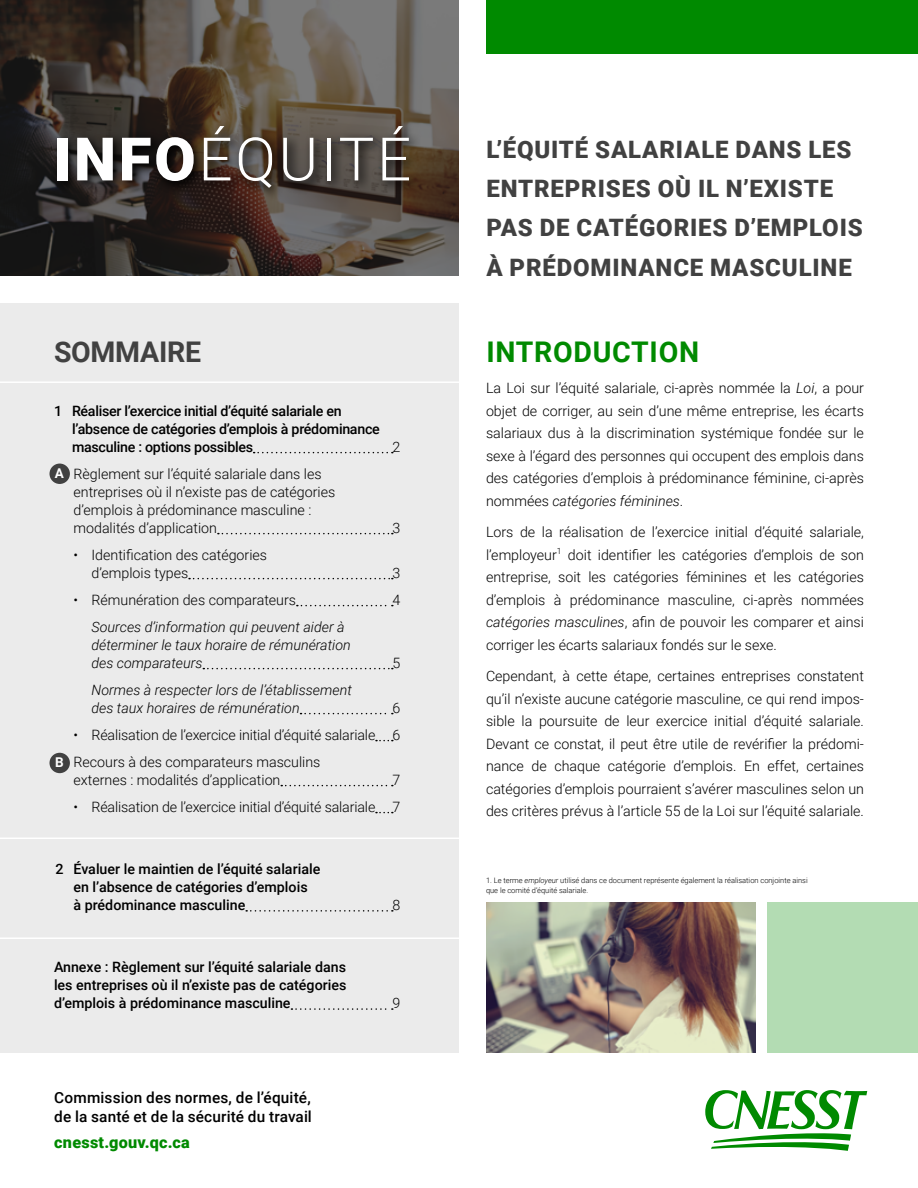
<style>
.page{position:relative;width:918px;height:1188px;background:#fff}
.page>*{position:absolute;margin:0;border:0;box-sizing:border-box;transform-origin:0 0}
._1-Sous-titre_1{font:300 60px "Roboto";letter-spacing:.045em;color:#fff}
._1-Sous-titre_1-2{font:700 28.5px "Roboto";letter-spacing:.025em;color:#008a00}
._1-Sous-titre_1-3{font:700 28.5px "Roboto";letter-spacing:-.01em;color:#414141}
._1-Sous-titre_1-4{font:900 24px/39.5px "Roboto";letter-spacing:.035em;color:#414141}
.t1{font:900 16.2px "Roboto";letter-spacing:.015em;color:#008a00}
.t2{font:500 15.3px "Roboto";letter-spacing:.01em;color:#000}
._1-Texte_courant{font:300 14.25px/22.5px "Roboto";color:#000;text-align:justify}
._1-Texte_courant-2{font:500 14.25px/18px "Roboto";color:#000}
._1-Texte_courant-3{font:italic 300 14.25px/18px "Roboto";color:#000}
._1-Sous-titre_1-5{font:500 14.25px/18px "Roboto";letter-spacing:-.02em;color:#000}
._1-Sous-titre_1-6{font:300 14.25px "Roboto";color:#000}
.t3{font:700 13.5px "Roboto";color:#fff}
._1-Texte_courant-4{font:300 7.5px/10.5px "Roboto";color:#000}
.s1{font-weight:900}
.s2{font-style:italic}
</style>
<div class="page">
<img style="left:0;top:0;width:459px;height:275px">
<div style="left:768px;top:903px;width:150px;height:150px;background:#b3dcb3"></div>
<img style="left:486px;top:903px;width:270px;height:150px">
<div style="left:0;top:303px;width:459px;height:751px;background:#ebebeb"></div>
<div style="left:486px;top:0;width:432px;height:54px;background:#008a00"></div>
<svg style="left:254px;top:452px;width:139px;height:1px"></svg>
<svg style="left:218px;top:533px;width:175px;height:1px"></svg>
<svg style="left:189px;top:578px;width:204px;height:1px"></svg>
<svg style="left:297px;top:605px;width:96px;height:1px"></svg>
<svg style="left:203px;top:668px;width:190px;height:1px"></svg>
<svg style="left:301px;top:713px;width:92px;height:1px"></svg>
<svg style="left:281px;top:785px;width:112px;height:1px"></svg>
<svg style="left:246px;top:910px;width:147px;height:2px"></svg>
<svg style="left:291px;top:1008px;width:102px;height:2px"></svg>
<svg style="left:51px;top:122px;width:370px;height:79px;background:#3c332d"></svg>
<hr style="left:0;top:381px;width:465px;height:2px;background:#fff">
<hr style="left:0;top:838px;width:465px;height:1px;background:#fff">
<hr style="left:0;top:938px;width:465px;height:1px;background:#fff">
<div style="left:50px;top:464px;width:20px;height:20px;background:#414141;border-radius:50%"></div>
<div style="left:50px;top:753px;width:20px;height:20px;background:#414141;border-radius:50%"></div>
<div style="left:0;top:1053px;width:917px;height:135px;background:#fff"></div>
<svg style="left:705px;top:1090px;width:162px;height:61px"></svg>
<p class="_1-Sous-titre_1" style="left:53px;top:117px;width:360px"><span class="s1">INFO</span>ÉQUITÉ</p>
<p class="_1-Sous-titre_1-4" style="left:486px;top:128px;width:378px">L’ÉQUITÉ SALARIALE DANS LES<br>ENTREPRISES OÙ IL N’EXISTE<br>PAS DE CATÉGORIES D’EMPLOIS<br>À PRÉDOMINANCE MASCULINE</p>
<p class="_1-Sous-titre_1-3" style="left:54px;top:331px;width:149px">SOMMAIRE</p>
<p class="_1-Sous-titre_1-5" style="left:72px;top:401px;width:309px;text-indent:-18px">1 Réaliser l’exercice initial d’équité salariale en l’absence de catégories d’emplois à prédominance masculine : options possibles</p>
<p class="t3" style="left:55px;top:464px;width:11px">A</p>
<p class="_1-Texte_courant" style="left:73px;top:464px;width:263px;line-height:18px;text-align:left">Règlement sur l’équité salariale dans les entreprises où il n’existe pas de catégories d’emplois à prédominance masculine : modalités d’application</p>
<p class="_1-Texte_courant" style="left:92px;top:545px;width:177px;line-height:18px;text-indent:-18px">• Identification des catégories d’emplois types</p>
<p class="_1-Sous-titre_1-6" style="left:393px;top:437px;width:9px">2</p>
<p class="_1-Texte_courant" style="left:393px;top:516px;width:9px">3</p>
<p class="_1-Texte_courant" style="left:393px;top:561px;width:9px">3</p>
<p class="t3" style="left:55px;top:753px;width:10px">B</p>
<p class="_1-Texte_courant" style="left:74px;top:588px;width:224px">• Rémunération des comparateurs</p>
<p class="_1-Texte_courant" style="left:393px;top:588px;width:9px">4</p>
<p class="_1-Texte_courant-3" style="left:92px;top:617px;width:261px">Sources d’information qui peuvent aider à déterminer le taux horaire de rémunération des comparateurs</p>
<p class="_1-Texte_courant" style="left:393px;top:651px;width:9px">5</p>
<p class="_1-Texte_courant-3" style="left:92px;top:680px;width:262px">Normes à respecter lors de l’établissement des taux horaires de rémunération</p>
<p class="_1-Texte_courant" style="left:393px;top:696px;width:9px">6</p>
<p class="_1-Texte_courant" style="left:74px;top:723px;width:328px">• Réalisation de l’exercice initial d’équité salariale 6</p>
<p class="_1-Texte_courant" style="left:73px;top:752px;width:249px;line-height:18px">Recours à des comparateurs masculins externes : modalités d’application</p>
<p class="_1-Texte_courant" style="left:393px;top:768px;width:9px">7</p>
<p class="_1-Texte_courant" style="left:74px;top:795px;width:328px">• Réalisation de l’exercice initial d’équité salariale 7</p>
<p class="_1-Texte_courant-2" style="left:74px;top:859px;width:248px;text-indent:-18px">2 Évaluer le maintien de l’équité salariale en l’absence de catégories d’emplois<br>à prédominance masculine</p>
<p class="_1-Texte_courant-2" style="left:54px;top:957px;width:294px;text-align:justify">Annexe : Règlement sur l’équité salariale dans les entreprises où il n’existe pas de catégories d’emplois à prédominance masculine</p>
<p class="t2" style="left:54px;top:1087px;width:258px">Commission des normes, de l’équité,</p>
<p class="t2" style="left:54px;top:1106px;width:259px">de la santé et de la sécurité du travail</p>
<p class="t1" style="left:54px;top:1131px;width:137px">cnesst.gouv.qc.ca</p>
<p class="_1-Texte_courant" style="left:393px;top:893px;width:9px">8</p>
<p class="_1-Texte_courant" style="left:393px;top:991px;width:9px">9</p>
<p class="_1-Sous-titre_1-2" style="left:487px;top:331px;width:214px">INTRODUCTION</p>
<p class="_1-Texte_courant" style="left:486px;top:376px;width:380px">La Loi sur l’équité salariale, ci-après nommée la <span class="s2">Loi</span>, a pour objet de corriger, au sein d’une même entreprise, les écarts salariaux dus à la discrimination systémique fondée sur le sexe à l’égard des personnes qui occupent des emplois dans des catégories d’emplois à prédominance féminine, ci-après nommées <span class="s2">catégories féminines</span>.</p>
<p class="_1-Texte_courant" style="left:486px;top:520px;width:380px">Lors de la réalisation de l’exercice initial d’équité salariale, l’employeur<sup>1</sup> doit identifier les catégories d’emplois de son entreprise, soit les catégories féminines et les catégories d’emplois à prédominance masculine, ci-après nommées <span class="s2">catégories masculines</span>, afin de pouvoir les comparer et ainsi corriger les écarts salariaux fondés sur le sexe.</p>
<p class="_1-Texte_courant" style="left:486px;top:664px;width:380px">Cependant, à cette étape, certaines entreprises constatent qu’il n’existe aucune catégorie masculine, ce qui rend impos&shy;sible la poursuite de leur exercice initial d’équité salariale.<br>Devant ce constat, il peut être utile de revérifier la prédomi&shy;nance de chaque catégorie d’emplois. En effet, certaines catégories d’emplois pourraient s’avérer masculines selon un des critères prévus à l’article 55 de la Loi sur l’équité salariale.</p>
<p class="_1-Texte_courant-4" style="left:486px;top:875px;width:323px">1. Le terme <span class="s2">employeur</span> utilisé dans ce document représente également la réalisation conjointe ainsi que le comité d’équité salariale.</p>
</div>
